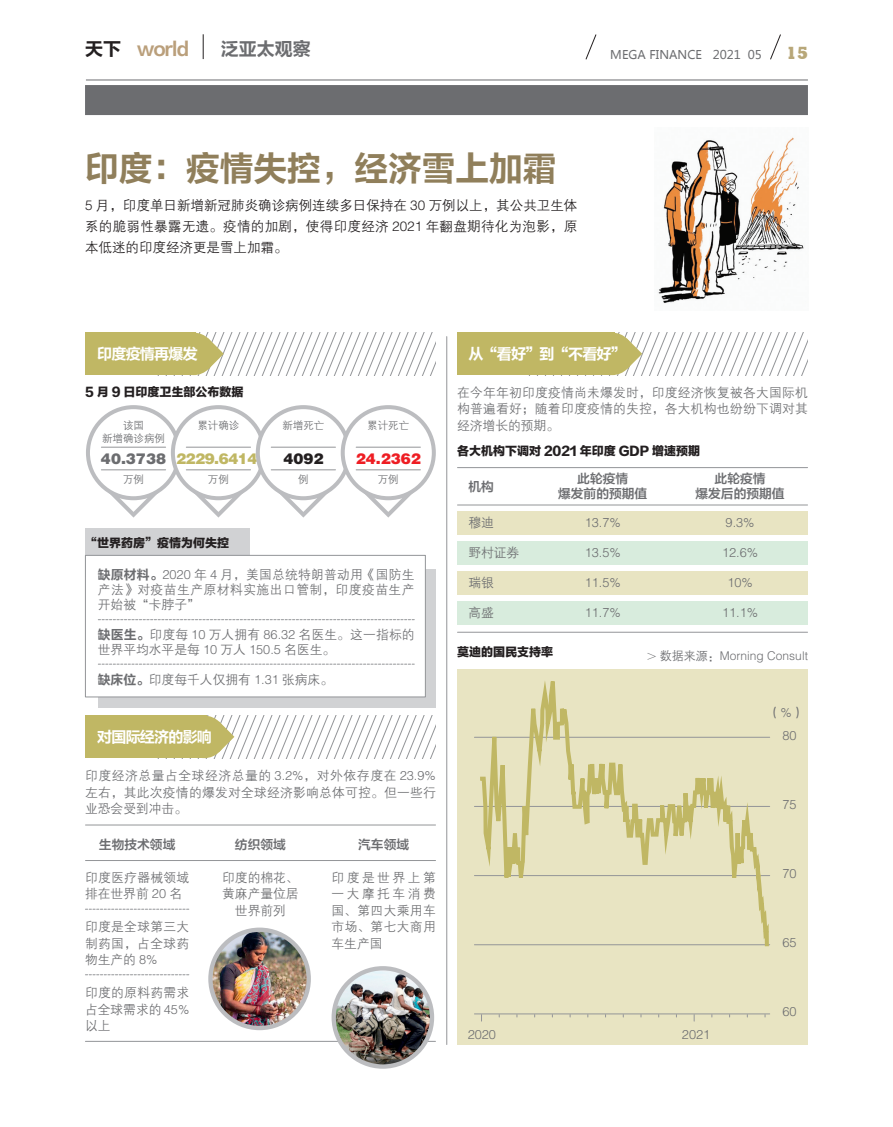
<style>
.page{position:relative;width:893px;height:1127px;background:#fff}
.page>*{position:absolute;margin:0;border:0;box-sizing:border-box;transform-origin:0 0}
.t1{font:33.6px "FZLTCHJW GB1 0";color:#907f5b}
.t2{font:18px "FZLTCHJW GB1 0";letter-spacing:-.05em;color:#ba9f7b}
.t3{font:18px "FZLTCHJW GB1 0";color:#6c6d70}
.t4{font:18px "FZLTCHJW GB1 0";color:#231f20}
.t5{font:800 16.95px "Stymie BT";color:#b8a779}
.t6{font:15px "FZLTCHJW GB1 0";letter-spacing:-.05em;color:#fff}
.t7{font:15px "FZCCHJW GB1 0";letter-spacing:-.03em;color:#c0b764}
.t8{font:15px "FZCCHJW GB1 0";color:#6c6d70}
.t9{font:15px "FZCCHJW GB1 0";color:#ee1d23}
.t10{font:15px "FZCCHJW GB1 0";color:#231f20}
.t11{font:13.5px/21px "FZZDXJW GB1 0";letter-spacing:.025em;color:#231f20;text-align:justify}
.t12{font:12.75px/16.5px "FZZDXJW GB1 0";letter-spacing:.02em;color:#6c6d70;text-align:justify}
.t13{font:12.75px/15px "FZZDXJW GB1 0";color:#6c6d70}
.t14{font:12.75px "FZLTZCHJW GB1 0";color:#6c6d70}
.t15{font:12px "FZLTTHK GBK1 0";color:#231f20}
.t16{font:12px "FZZDXJW GB1 0";color:#6c6d70}
.t17{font:12px "Microsoft Ya Hei";color:#6c6d70}
.t18{font:10.5px "FZZDXJW GB1 0";color:#6c6d70}
.s1{font-family:"FZLTCHJW GB1 0"}
.s2{font-family:"Adobe Song Std";font-weight:300}
</style>
<div class="page">
<svg style="left:585px;top:34px;width:12px;height:26px"></svg>
<svg style="left:770px;top:34px;width:11px;height:26px"></svg>
<div style="left:457px;top:512px;width:351px;height:23px;background:#e8e4c2"></div>
<div style="left:457px;top:670px;width:351px;height:375px;background:#e8e4c2"></div>
<div style="left:457px;top:571px;width:351px;height:24px;background:#e8e4c2"></div>
<div style="left:457px;top:541px;width:351px;height:24px;background:#d8ecdd"></div>
<div style="left:457px;top:601px;width:351px;height:23px;background:#d8ecdd"></div>
<hr style="left:457px;top:505px;width:350px;height:1px;background:#939598">
<hr style="left:457px;top:632px;width:350px;height:1px;background:#939598">
<hr style="left:457px;top:467px;width:350px;height:1px;background:#939598">
<div style="left:98px;top:570px;width:338px;height:138px;background:#d1d2d4"></div>
<div style="left:85px;top:529px;width:165px;height:48px;background:#d1d2d4"></div>
<div style="left:85px;top:555px;width:341px;height:142px;background:#fff;border:1px solid #939598"></div>
<div style="left:85px;top:85px;width:723px;height:30px;background:#6c6d70"></div>
<svg style="left:203px;top:34px;width:1px;height:25px"></svg>
<hr style="left:86px;top:80px;width:722px;height:1px;background:#6c6d70">
<svg style="left:196px;top:333px;width:240px;height:42px"></svg>
<div style="left:85px;top:333px;width:111px;height:42px;background:#c0b764"></div>
<hr style="left:446px;top:337px;width:1px;height:707px;background:#939598">
<svg style="left:614px;top:333px;width:194px;height:42px"></svg>
<div style="left:457px;top:333px;width:157px;height:42px;background:#c0b764"></div>
<svg style="left:103px;top:487px;width:61px;height:31px"></svg>
<div style="left:88px;top:407px;width:91px;height:91px;background:#fff;border-radius:50%"></div>
<div style="left:86px;top:405px;width:95px;height:95px;border:4px solid #bcbdc0;border-radius:50%"></div>
<hr style="left:101px;top:447px;width:65px;height:1px;background:#939598">
<hr style="left:101px;top:469px;width:65px;height:1px;background:#939598">
<svg style="left:188px;top:487px;width:61px;height:31px"></svg>
<div style="left:173px;top:407px;width:91px;height:91px;background:#fff;border-radius:50%"></div>
<div style="left:171px;top:405px;width:95px;height:95px;border:4px solid #bcbdc0;border-radius:50%"></div>
<hr style="left:186px;top:447px;width:65px;height:1px;background:#939598">
<hr style="left:186px;top:469px;width:65px;height:1px;background:#939598">
<svg style="left:273px;top:487px;width:60px;height:31px"></svg>
<div style="left:258px;top:407px;width:91px;height:91px;background:#fff;border-radius:50%"></div>
<div style="left:256px;top:405px;width:95px;height:95px;border:4px solid #bcbdc0;border-radius:50%"></div>
<hr style="left:271px;top:447px;width:64px;height:1px;background:#939598">
<hr style="left:271px;top:469px;width:64px;height:1px;background:#939598">
<svg style="left:358px;top:487px;width:60px;height:31px"></svg>
<div style="left:343px;top:407px;width:91px;height:91px;background:#fff;border-radius:50%"></div>
<div style="left:341px;top:405px;width:95px;height:95px;border:4px solid #bcbdc0;border-radius:50%"></div>
<hr style="left:356px;top:447px;width:64px;height:1px;background:#939598">
<hr style="left:356px;top:469px;width:64px;height:1px;background:#939598">
<hr style="left:85px;top:860px;width:351px;height:1px;background:#939598">
<hr style="left:474px;top:875px;width:296px;height:1px;background:#939598">
<hr style="left:474px;top:1013px;width:296px;height:1px;background:#939598">
<hr style="left:85px;top:1041px;width:350px;height:1px;background:#939598">
<svg style="left:85px;top:909px;width:104px;height:1px"></svg>
<svg style="left:85px;top:974px;width:104px;height:1px"></svg>
<hr style="left:85px;top:824px;width:351px;height:1px;background:#939598">
<hr style="left:474px;top:737px;width:296px;height:1px;background:#939598">
<hr style="left:474px;top:806px;width:296px;height:1px;background:#939598">
<hr style="left:474px;top:944px;width:296px;height:1px;background:#939598">
<svg style="left:206px;top:716px;width:230px;height:42px"></svg>
<div style="left:85px;top:716px;width:121px;height:42px;background:#c0b764"></div>
<img style="left:658px;top:137px;width:146px;height:167px">
<img style="left:210px;top:930px;width:99px;height:98px;border-radius:49px">
<div style="left:208px;top:927px;width:103px;height:103px;border:4px solid #bcbdc0;border-radius:50%"></div>
<img style="left:334px;top:968px;width:98px;height:98px;border-radius:49px">
<div style="left:332px;top:966px;width:102px;height:103px;border:4px solid #bcbdc0;border-radius:50%"></div>
<svg style="left:476px;top:669px;width:295px;height:278px"></svg>
<svg style="left:98px;top:619px;width:316px;height:1px"></svg>
<svg style="left:98px;top:664px;width:316px;height:1px"></svg>
<p class="t4" style="left:85px;top:39px;width:37px">天下</p>
<p class="t2" style="left:137px;top:39px;width:54px">world</p>
<p class="t3" style="left:221px;top:39px;width:91px">泛亚太观察</p>
<p class="t17" style="left:610px;top:47px;width:153px">MEGA FINANCE 2021 05</p>
<h3 class="t5" style="left:786px;top:43px;width:23px">15</h3>
<p class="t1" style="left:85px;top:150px;width:473px">印度：疫情失控，经济雪上加霜</p>
<p class="t11" style="left:85px;top:195px;width:494px">5 月，印度单日新增新冠肺炎确诊病例连续多日保持在 30 万例以上，其公共卫生体系的脆弱性暴露无遗。疫情的加剧，使得印度经济 2021 年翻盘期待化为泡影，原本低迷的印度经济更是雪上加霜。</p>
<p class="t6" style="left:97px;top:346px;width:102px">印度疫情再爆发</p>
<p class="t15" style="left:85px;top:385px;width:160px">5 月 9 日印度卫生部公布数据</p>
<p class="t18" style="left:123px;top:420px;width:22px">该国</p>
<p class="t18" style="left:102px;top:433px;width:64px">新增确诊病例</p>
<p class="t18" style="left:123px;top:474px;width:22px">万例</p>
<p class="t8" style="left:101px;top:449px;width:67px">40.3738</p>
<p class="t18" style="left:197px;top:420px;width:43px">累计确诊</p>
<p class="t7" style="left:176px;top:449px;width:83px">2229.6414</p>
<p class="t18" style="left:208px;top:474px;width:22px">万例</p>
<p class="t18" style="left:282px;top:420px;width:43px">新增死亡</p>
<p class="t10" style="left:283px;top:449px;width:42px">4092</p>
<p class="t18" style="left:298px;top:474px;width:12px">例</p>
<p class="t18" style="left:367px;top:420px;width:43px">累计死亡</p>
<p class="t9" style="left:356px;top:449px;width:67px">24.2362</p>
<p class="t18" style="left:378px;top:474px;width:22px">万例</p>
<p class="t15" style="left:85px;top:536px;width:145px">“世界药房”疫情为何失控</p>
<p class="t12" style="left:98px;top:568px;width:318px;line-height:15px"><span class="s1">缺原材料。</span>2020 年 4 月，美国总统特朗普动用《国防生产法》对疫苗生产原材料实施出口管制，印度疫苗生产开始被“卡脖子”</p>
<p class="t13" style="left:98px;top:628px;width:318px"><span class="s1">缺医生。</span>印度每 10 万人拥有 86.32 名医生。这一指标的世界平均水平是每 10 万人 150.5 名医生。</p>
<p class="t13" style="left:98px;top:673px;width:237px"><span class="s1">缺床位。</span>印度每千人仅拥有 1.31 张病床。</p>
<p class="t6" style="left:97px;top:729px;width:116px">对国际经济的影响</p>
<p class="t12" style="left:85px;top:768px;width:352px">印度经济总量占全球经济总量的 3.2%，对外依存度在 23.9%左右，其此次疫情的爆发对全球经济影响总体可控。但一些行业恐会受到冲击。</p>
<p class="t14" style="left:235px;top:837px;width:52px">纺织领域</p>
<p class="t12" style="left:222px;top:869px;width:78px">印度的棉花、</p>
<p class="t12" style="left:222px;top:886px;width:78px">黄麻产量位居</p>
<p class="t12" style="left:235px;top:902px;width:52px">世界前列</p>
<p class="t14" style="left:358px;top:837px;width:52px">汽车领域</p>
<p class="t12" style="left:332px;top:869px;width:106px">印度是世界上第一大摩托车消费国、第四大乘用车市场、第七大商用车生产国</p>
<p class="t14" style="left:99px;top:837px;width:78px">生物技术领域</p>
<p class="t12" style="left:85px;top:869px;width:106px">印度医疗器械领域排在世界前 20 名</p>
<p class="t12" style="left:85px;top:919px;width:106px">印度是全球第三大制药国，占全球药物生产的 8%</p>
<p class="t12" style="left:85px;top:985px;width:106px">印度的原料药需求占全球需求的 45%以上</p>
<p class="t6" style="left:468px;top:346px;width:159px">从“看好”到“不看好”</p>
<p class="t12" style="left:457px;top:385px;width:352px">在今年年初印度疫情尚未爆发时，印度经济恢复被各大国际机构普遍看好；随着印度疫情的失控，各大机构也纷纷下调对其经济增长的预期。</p>
<p class="t15" style="left:457px;top:444px;width:244px">各大机构下调对 2021 年印度 GDP 增速预期</p>
<p class="t14" style="left:468px;top:479px;width:27px">机构</p>
<p class="t12" style="left:468px;top:515px;width:27px">穆迪</p>
<p class="t12" style="left:468px;top:545px;width:52px">野村证券</p>
<p class="t12" style="left:468px;top:575px;width:27px">瑞银</p>
<p class="t12" style="left:468px;top:605px;width:27px">高盛</p>
<p class="t14" style="left:577px;top:472px;width:52px">此轮疫情</p>
<p class="t14" style="left:558px;top:487px;width:91px">爆发前的预期值</p>
<p class="t12" style="left:585px;top:515px;width:38px">13.7%</p>
<p class="t12" style="left:585px;top:545px;width:38px">13.5%</p>
<p class="t12" style="left:585px;top:575px;width:38px">11.5%</p>
<p class="t12" style="left:585px;top:605px;width:38px">11.7%</p>
<p class="t14" style="left:715px;top:472px;width:52px">此轮疫情</p>
<p class="t14" style="left:695px;top:487px;width:91px">爆发后的预期值</p>
<p class="t12" style="left:726px;top:515px;width:31px">9.3%</p>
<p class="t12" style="left:722px;top:545px;width:38px">12.6%</p>
<p class="t12" style="left:727px;top:575px;width:27px">10%</p>
<p class="t12" style="left:722px;top:605px;width:38px">11.1%</p>
<p class="t15" style="left:457px;top:645px;width:97px">莫迪的国民支持率</p>
<p class="t16" style="left:645px;top:649px;width:164px"><span class="s2">＞</span> 数据来源：Morning Consult</p>
<p class="t12" style="left:768px;top:704px;width:38px">（%）</p>
<p class="t12" style="left:782px;top:728px;width:16px">80</p>
<p class="t12" style="left:782px;top:797px;width:16px">75</p>
<p class="t12" style="left:782px;top:866px;width:16px">70</p>
<p class="t12" style="left:782px;top:935px;width:16px">65</p>
<p class="t12" style="left:782px;top:1004px;width:16px">60</p>
<p class="t12" style="left:468px;top:1026px;width:30px">2020</p>
<p class="t12" style="left:682px;top:1026px;width:30px">2021</p>
</div>
